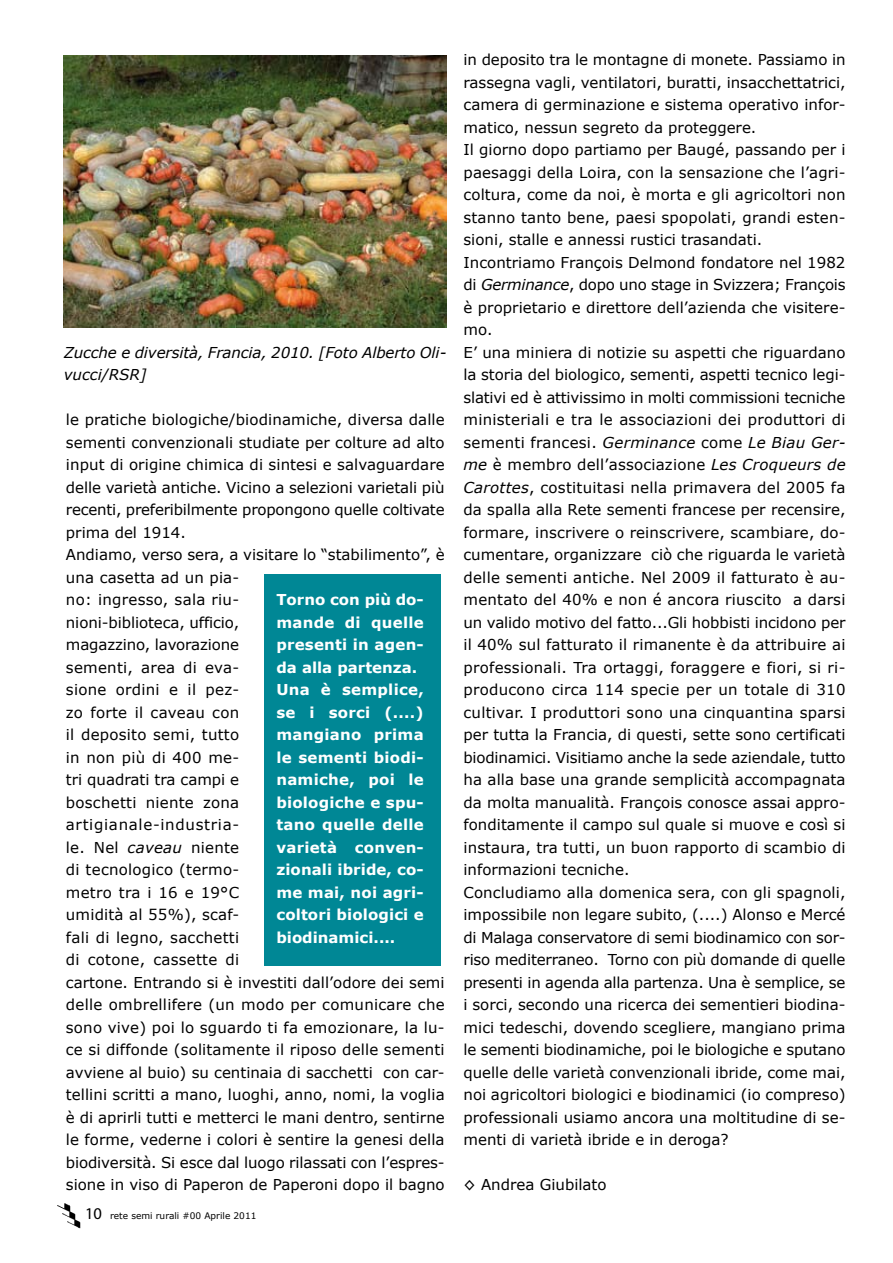
<style>
.page{position:relative;width:893px;height:1263px;background:#fff}
.page>*{position:absolute;margin:0;border:0;box-sizing:border-box;transform-origin:0 0}
.t1{font:15px/22.5px "Verdana";color:#000}
.t2{font:700 15px/22.5px "Verdana";letter-spacing:.015em;color:#fff}
.t3{font:italic 15px/22.5px "Verdana";letter-spacing:-.01em;color:#000}
.t4{font:9px "Verdana";color:#000}
.s1{font-style:italic}
.s2{font-family:"Myriad Pro";font-size:16.5px}
</style>
<div class="page">
<img style="left:57px;top:1203px;width:24px;height:26px">
<div style="left:264px;top:574px;width:176px;height:391px;background:#008795"></div>
<img style="left:64px;top:55px;width:382px;height:272px">
<p class="t3" style="left:64px;top:340px;width:384px">Zucche e diversità, Francia, 2010. [Foto Alberto Oli&shy;vucci/RSR]</p>
<p class="t1" style="left:66px;top:408px;width:380px">le pratiche biologiche/biodinamiche, diversa dalle sementi convenzionali studiate per colture ad alto input di origine chimica di sintesi e salvaguardare delle varietà antiche. Vicino a selezioni varietali più recenti, preferibilmente propongono quelle coltivate prima del 1914.<br>Andiamo, verso sera, a visitare lo “stabilimento”, è una casetta ad un pia-<br>no: ingresso, sala riu-<br>nioni-biblioteca, ufficio,<br>magazzino, lavorazione<br>sementi, area di eva-<br>sione ordini e il pez-<br>zo forte il caveau con<br>il deposito semi, tutto<br>in non più di 400 me-<br>tri quadrati tra campi e<br>boschetti niente zona<br>artigianale-industria-<br>le. Nel <span class="s1">caveau</span> niente<br>di tecnologico (termo-<br>metro tra i 16 e 19°C<br>umidità al 55%), scaf-<br>fali di legno, sacchetti<br>di cotone, cassette di<br>cartone. Entrando si è investiti dall’odore dei semi delle ombrellifere (un modo per comunicare che sono vive) poi lo sguardo ti fa emozionare, la lu&shy;ce si diffonde (solitamente il riposo delle sementi avviene al buio) su centinaia di sacchetti con car&shy;tellini scritti a mano, luoghi, anno, nomi, la voglia è di aprirli tutti e metterci le mani dentro, sentirne le forme, vederne i colori è sentire la genesi della biodiversità. Si esce dal luogo rilassati con l’espres&shy;sione in viso di Paperon de Paperoni dopo il bagno</p>
<p class="t2" style="left:276px;top:588px;width:149px">Torno con più do&shy;mande di quelle presenti in agen&shy;da alla partenza.<br>Una è semplice, se i sorci (....) mangiano prima le sementi biodi&shy;namiche, poi le biologiche e spu&shy;tano quelle delle varietà conven&shy;zionali ibride, co&shy;me mai, noi agri&shy;coltori biologici e biodinamici....</p>
<p class="t4" style="left:85px;top:1210px;width:173px"><span class="s2">10</span> rete semi rurali #00 Aprile 2011</p>
<p class="t1" style="left:463px;top:48px;width:384px">in deposito tra le montagne di monete. Passiamo in rassegna vagli, ventilatori, buratti, insacchettatrici, camera di germinazione e sistema operativo infor&shy;matico, nessun segreto da proteggere.<br>Il giorno dopo partiamo per Baugé, passando per i paesaggi della Loira, con la sensazione che l’agri&shy;coltura, come da noi, è morta e gli agricoltori non stanno tanto bene, paesi spopolati, grandi esten&shy;sioni, stalle e annessi rustici trasandati.<br>Incontriamo François Delmond fondatore nel 1982 di <span class="s1">Germinance</span>, dopo uno stage in Svizzera; François è proprietario e direttore dell’azienda che visitere&shy;mo.<br>E’ una miniera di notizie su aspetti che riguardano la storia del biologico, sementi, aspetti tecnico legi&shy;slativi ed è attivissimo in molti commissioni tecniche ministeriali e tra le associazioni dei produttori di sementi francesi. <span class="s1">Germinance</span> come <span class="s1">Le Biau Ger&shy;me</span> è membro dell’associazione <span class="s1">Les Croqueurs de Carottes</span>, costituitasi nella primavera del 2005 fa da spalla alla Rete sementi francese per recensire, formare, inscrivere o reinscrivere, scambiare, do&shy;cumentare, organizzare ciò che riguarda le varietà delle sementi antiche. Nel 2009 il fatturato è au&shy;mentato del 40% e non é ancora riuscito a darsi un valido motivo del fatto...Gli hobbisti incidono per il 40% sul fatturato il rimanente è da attribuire ai professionali. Tra ortaggi, foraggere e fiori, si ri&shy;producono circa 114 specie per un totale di 310 cultivar. I produttori sono una cinquantina sparsi per tutta la Francia, di questi, sette sono certificati biodinamici. Visitiamo anche la sede aziendale, tutto ha alla base una grande semplicità accompagnata da molta manualità. François conosce assai appro&shy;fonditamente il campo sul quale si muove e così si instaura, tra tutti, un buon rapporto di scambio di informazioni tecniche.<br>Concludiamo alla domenica sera, con gli spagnoli, impossibile non legare subito, (....) Alonso e Mercé di Malaga conservatore di semi biodinamico con sor&shy;riso mediterraneo. Torno con più domande di quelle presenti in agenda alla partenza. Una è semplice, se i sorci, secondo una ricerca dei sementieri biodina&shy;mici tedeschi, dovendo scegliere, mangiano prima le sementi biodinamiche, poi le biologiche e sputano quelle delle varietà convenzionali ibride, come mai, noi agricoltori biologici e biodinamici (io compreso) professionali usiamo ancora una moltitudine di se&shy;menti di varietà ibride e in deroga?</p>
<p class="t1" style="left:463px;top:1173px;width:145px">◊ Andrea Giubilato</p>
</div>
